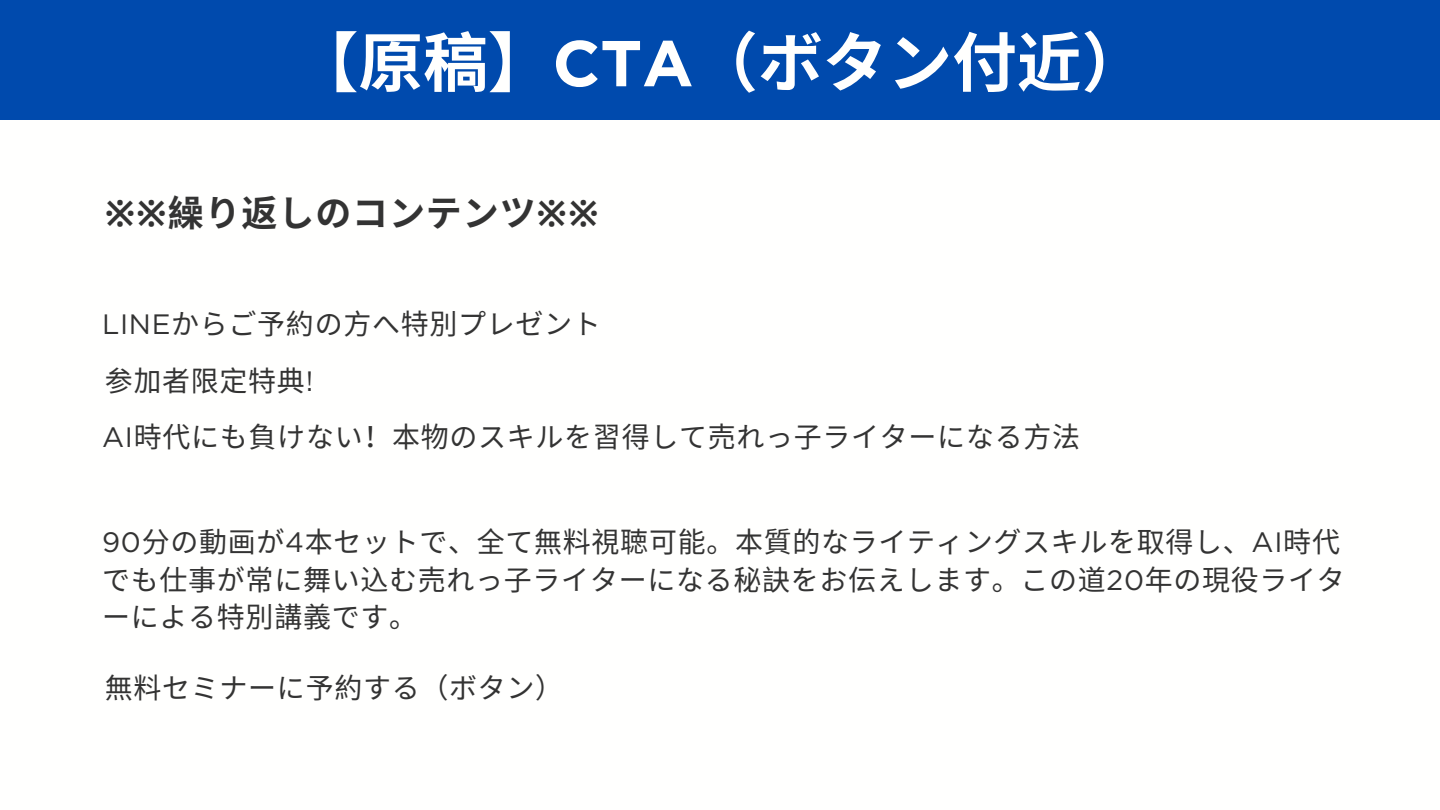
<style>
.page{position:relative;width:1440px;height:810px;background:#fff}
.page>*{position:absolute;margin:0;border:0;box-sizing:border-box;transform-origin:0 0}
.t1{font:700 64.7px "Noto Sans CJ Ksc";color:#fffffe}
.t2{font:700 36px "Noto Sans CJ Ksc";letter-spacing:.025em;color:#333}
.t3{font:28px/37.5px "Noto Sans CJ Ksc";letter-spacing:.025em;color:#333}
.s1{font-family:"Gotham"}
.s2{font-family:"Noto Sans"}
</style>
<div class="page">
<div style="left:0;top:0;width:1440px;height:120px;background:#004aad"></div>
<h1 class="t1" style="left:294px;top:11px;width:854px">【原稿】<span class="s1">CTA</span>（ボタン付近）</h1>
<p class="t2" style="left:105px;top:185px;width:495px"><span class="s2">※※</span>繰り返しのコンテンツ<span class="s2">※※</span></p>
<h2 class="t3" style="left:102px;top:304px;width:500px"><span class="s1">LINE</span>からご予約の方へ特別プレゼント</h2>
<h3 class="t3" style="left:105px;top:360px;width:210px">参加者限定特典<span class="s1">!</span></h3>
<p class="t3" style="left:102px;top:417px;width:979px"><span class="s1">AI</span>時代にも負けない！本物のスキルを習得して売れっ子ライターになる方法</p>
<h3 class="t3" style="left:102px;top:522px;width:1244px"><span class="s1">90</span>分の動画が<span class="s1">4</span>本セットで、全て無料視聴可能。本質的なライティングスキルを取得し、<span class="s1">AI</span>時代でも仕事が常に舞い込む売れっ子ライターになる秘訣をお伝えします。この道<span class="s1">20</span>年の現役ライターによる特別講義です。</h3>
<h3 class="t3" style="left:105px;top:667px;width:460px">無料セミナーに予約する（ボタン）</h3>
</div>
